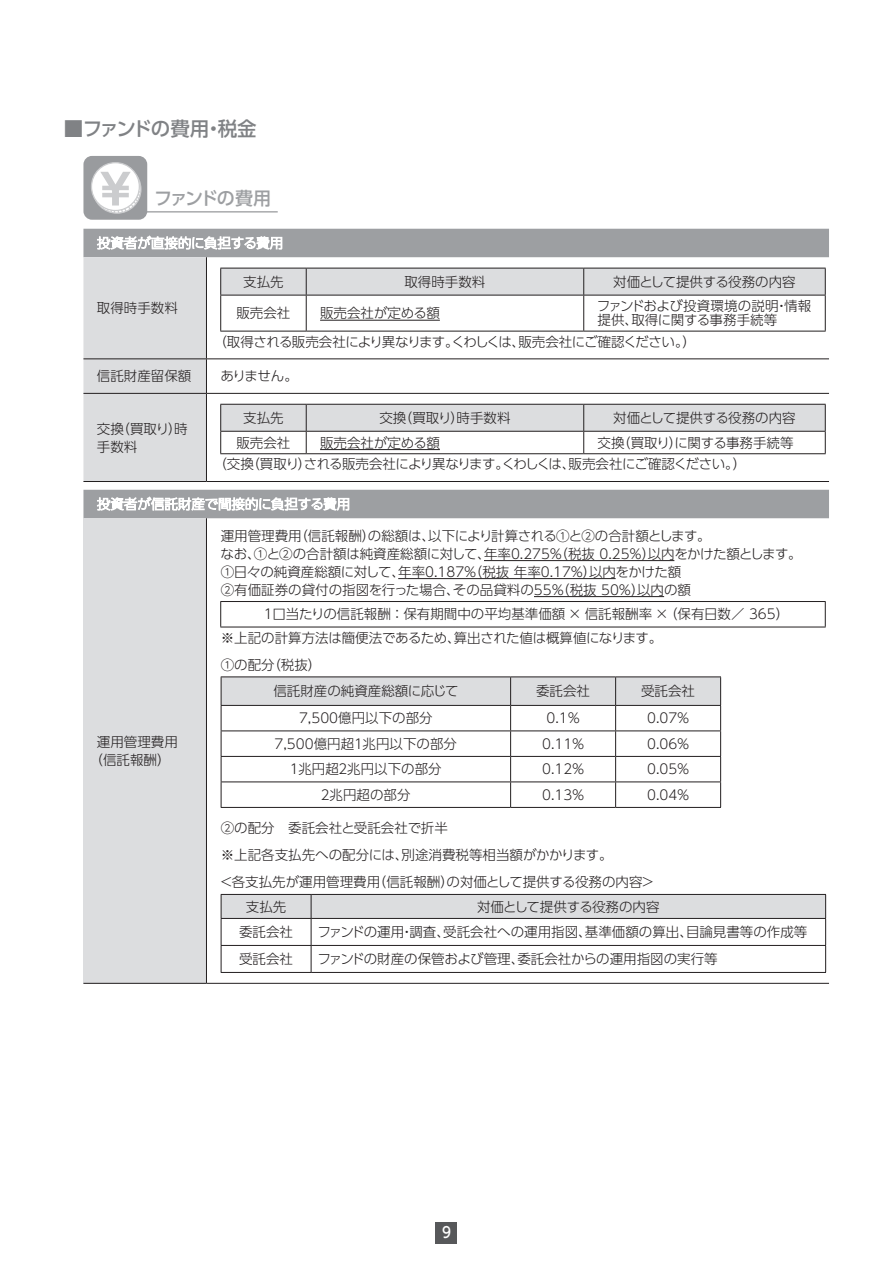
<style>
.page{position:relative;width:893px;height:1263px;background:#fff}
.page>*{position:absolute;margin:0;border:0;box-sizing:border-box;transform-origin:0 0}
.t1{font:500 19.5px "UD Shin Go Pro";letter-spacing:-.06em;color:#808285}
.t2{font:500 18px "UD Shin Go Pro";letter-spacing:-.095em;color:#9d9fa2}
.t3{font:500 15px "UD Shin Go Pro";color:#fff;scale:.9 1}
.t4{font:300 13.5px/18px "UD Shin Go Pro";color:#231f20}
.t5{font:300 13.5px/21.8px "UD Shin Go Pro";letter-spacing:-.035em;color:#231f20}
.t6{font:300 13.5px "UD Shin Go Pro";letter-spacing:-.045em;color:#231f20}
</style>
<div class="page">
<div style="left:436px;top:1222px;width:21px;height:21px;background:#57585a"></div>
<div style="left:83px;top:156px;width:64px;height:64px;background:#999b9e;border-radius:9px"></div>
<div style="left:91px;top:163px;width:48px;height:48px;background:#fff;border-radius:50%"></div>
<div style="left:91px;top:162px;width:49px;height:49px;border:1px solid #cbccce;border-radius:50%"></div>
<svg style="left:100px;top:172px;width:42px;height:42px"></svg>
<hr style="left:128px;top:211px;width:150px;height:1px;background:#999b9e">
<svg style="left:83px;top:229px;width:746px;height:289px"></svg>
<div style="left:83px;top:257px;width:123px;height:224px;background:#dcdddf"></div>
<div style="left:83px;top:518px;width:123px;height:465px;background:#dcdddf"></div>
<hr style="left:206px;top:257px;width:1px;height:101px;background:#231f20">
<hr style="left:83px;top:358px;width:123px;height:1px;background:#231f20">
<hr style="left:206px;top:358px;width:623px;height:1px;background:#231f20">
<hr style="left:206px;top:359px;width:1px;height:34px;background:#231f20">
<hr style="left:83px;top:393px;width:123px;height:1px;background:#231f20">
<hr style="left:206px;top:393px;width:623px;height:1px;background:#231f20">
<hr style="left:206px;top:394px;width:1px;height:87px;background:#231f20">
<hr style="left:83px;top:481px;width:123px;height:1px;background:#231f20">
<hr style="left:206px;top:481px;width:623px;height:1px;background:#231f20">
<hr style="left:83px;top:983px;width:123px;height:1px;background:#231f20">
<hr style="left:206px;top:983px;width:623px;height:1px;background:#231f20">
<hr style="left:206px;top:518px;width:1px;height:465px;background:#231f20">
<svg style="left:97px;top:235px;width:185px;height:15px"></svg>
<svg style="left:220px;top:268px;width:606px;height:27px;background:#d3d4d6"></svg>
<hr style="left:220px;top:295px;width:86px;height:1px;background:#231f20">
<hr style="left:220px;top:295px;width:1px;height:36px;background:#231f20">
<hr style="left:306px;top:295px;width:278px;height:1px;background:#231f20">
<hr style="left:306px;top:295px;width:1px;height:36px;background:#231f20">
<hr style="left:584px;top:295px;width:242px;height:1px;background:#231f20">
<hr style="left:583px;top:295px;width:1px;height:36px;background:#231f20">
<hr style="left:825px;top:295px;width:1px;height:36px;background:#231f20">
<hr style="left:220px;top:331px;width:86px;height:1px;background:#231f20">
<hr style="left:306px;top:331px;width:278px;height:1px;background:#231f20">
<hr style="left:584px;top:331px;width:242px;height:1px;background:#231f20">
<hr style="left:320px;top:320px;width:120px;height:1px;background:#231f20">
<svg style="left:220px;top:404px;width:606px;height:49px"></svg>
<hr style="left:220px;top:453px;width:86px;height:1px;background:#231f20">
<hr style="left:306px;top:453px;width:278px;height:1px;background:#231f20">
<hr style="left:584px;top:453px;width:242px;height:1px;background:#231f20">
<hr style="left:320px;top:449px;width:120px;height:1px;background:#231f20">
<svg style="left:97px;top:496px;width:252px;height:15px"></svg>
<hr style="left:220px;top:601px;width:606px;height:1px;background:#231f20">
<svg style="left:220px;top:602px;width:1px;height:25px"></svg>
<svg style="left:825px;top:602px;width:1px;height:25px"></svg>
<hr style="left:220px;top:627px;width:606px;height:1px;background:#231f20">
<hr style="left:484px;top:560px;width:190px;height:1px;background:#231f20">
<hr style="left:398px;top:578px;width:218px;height:1px;background:#231f20">
<hr style="left:534px;top:596px;width:130px;height:1px;background:#231f20">
<hr style="left:221px;top:676px;width:290px;height:1px;background:#231f20">
<hr style="left:511px;top:676px;width:105px;height:1px;background:#231f20">
<hr style="left:616px;top:676px;width:105px;height:1px;background:#231f20">
<svg style="left:221px;top:677px;width:500px;height:130px"></svg>
<hr style="left:221px;top:807px;width:290px;height:1px;background:#231f20">
<hr style="left:511px;top:807px;width:105px;height:1px;background:#231f20">
<hr style="left:616px;top:807px;width:105px;height:1px;background:#231f20">
<svg style="left:221px;top:894px;width:605px;height:78px"></svg>
<hr style="left:221px;top:972px;width:90px;height:1px;background:#231f20">
<hr style="left:311px;top:972px;width:515px;height:1px;background:#231f20">
<h1 class="t1" style="left:64px;top:112px;width:194px">■ファンドの費用・税金</h1>
<h2 class="t2" style="left:154px;top:184px;width:118px">ファンドの費用</h2>
<p class="t4" style="left:97px;top:299px;width:82px">取得時手数料</p>
<p class="t4" style="left:243px;top:272px;width:42px">支払先</p>
<p class="t4" style="left:404px;top:272px;width:82px">取得時手数料</p>
<p class="t4" style="left:613px;top:272px;width:184px">対価として提供する役務の内容</p>
<p class="t4" style="left:236px;top:304px;width:55px">販売会社</p>
<p class="t4" style="left:320px;top:304px;width:121px">販売会社が定める額</p>
<p class="t4" style="left:597px;top:299px;width:216px;line-height:13.5px">ファンドおよび投資環境の説明・情報提供、取得に関する事務手続等</p>
<p class="t6" style="left:213px;top:331px;width:484px">（取得される販売会社により異なります。くわしくは、販売会社にご確認ください。）</p>
<p class="t4" style="left:97px;top:367px;width:96px">信託財産留保額</p>
<p class="t4" style="left:220px;top:367px;width:79px">ありません。</p>
<p class="t4" style="left:97px;top:419px;width:92px">交換（買取り）時手数料</p>
<p class="t4" style="left:243px;top:408px;width:42px">支払先</p>
<p class="t4" style="left:379px;top:408px;width:133px">交換（買取り）時手数料</p>
<p class="t4" style="left:613px;top:408px;width:184px">対価として提供する役務の内容</p>
<p class="t4" style="left:236px;top:433px;width:55px">販売会社</p>
<p class="t4" style="left:320px;top:433px;width:121px">販売会社が定める額</p>
<p class="t5" style="left:213px;top:431px;width:582px;text-indent:384px">交換（買取り）に関する事務手続等（交換（買取り）される販売会社により異なります。くわしくは、販売会社にご確認ください。）</p>
<p class="t4" style="left:90px;top:732px;width:90px;text-align:center">運用管理費用（信託報酬）</p>
<p class="t4" style="left:221px;top:526px;width:583px">運用管理費用（信託報酬）の総額は、以下により計算される①と②の合計額とします。<br>なお、①と②の合計額は純資産総額に対して、年率0.275％（税抜 0.25％）以内をかけた額とします。①日々の純資産総額に対して、年率0.187％（税抜 年率0.17％）以内をかけた額<br>②有価証券の貸付の指図を行った場合、その品貸料の55％（税抜 50％）以内の額</p>
<p class="t4" style="left:221px;top:602px;width:570px;line-height:23.2px;text-indent:41px">１口当たりの信託報酬 ：保有期間中の平均基準価額 × 信託報酬率 × （保有日数／ 365）※上記の計算方法は簡便法であるため、算出された値は概算値になります。</p>
<p class="t4" style="left:273px;top:651px;width:187px;line-height:26.7px;text-indent:-53px">①の配分（税抜）<br>信託財産の純資産総額に応じて</p>
<p class="t4" style="left:536px;top:682px;width:55px">委託会社</p>
<p class="t4" style="left:641px;top:682px;width:55px">受託会社</p>
<p class="t4" style="left:299px;top:709px;width:135px">7,500億円以下の部分</p>
<p class="t4" style="left:547px;top:709px;width:35px">0.1％</p>
<p class="t4" style="left:647px;top:709px;width:44px">0.07％</p>
<p class="t4" style="left:275px;top:734px;width:184px">7,500億円超１兆円以下の部分</p>
<p class="t4" style="left:542px;top:734px;width:44px">0.11％</p>
<p class="t4" style="left:647px;top:734px;width:44px">0.06％</p>
<p class="t4" style="left:287px;top:760px;width:156px">１兆円超２兆円以下の部分</p>
<p class="t4" style="left:542px;top:760px;width:44px">0.12％</p>
<p class="t4" style="left:647px;top:760px;width:44px">0.05％</p>
<p class="t4" style="left:319px;top:785px;width:93px">２兆円超の部分</p>
<p class="t4" style="left:542px;top:785px;width:44px">0.13％</p>
<p class="t4" style="left:647px;top:785px;width:44px">0.04％</p>
<p class="t4" style="left:219px;top:814px;width:437px;line-height:27px">②の配分　委託会社と受託会社で折半<br>※上記各支払先への配分には、別途消費税等相当額がかかります。<br>＜各支払先が運用管理費用（信託報酬）の対価として提供する役務の内容＞</p>
<p class="t4" style="left:246px;top:897px;width:42px">支払先</p>
<p class="t4" style="left:477px;top:897px;width:184px">対価として提供する役務の内容</p>
<p class="t4" style="left:239px;top:922px;width:55px">委託会社</p>
<p class="t4" style="left:318px;top:922px;width:491px">ファンドの運用・調査、受託会社への運用指図、基準価額の算出、目論見書等の作成等</p>
<p class="t4" style="left:239px;top:949px;width:55px">受託会社</p>
<p class="t4" style="left:318px;top:949px;width:402px">ファンドの財産の保管および管理、委託会社からの運用指図の実行等</p>
<p class="t3" style="left:442px;top:1220px;width:11px">9</p>
</div>
